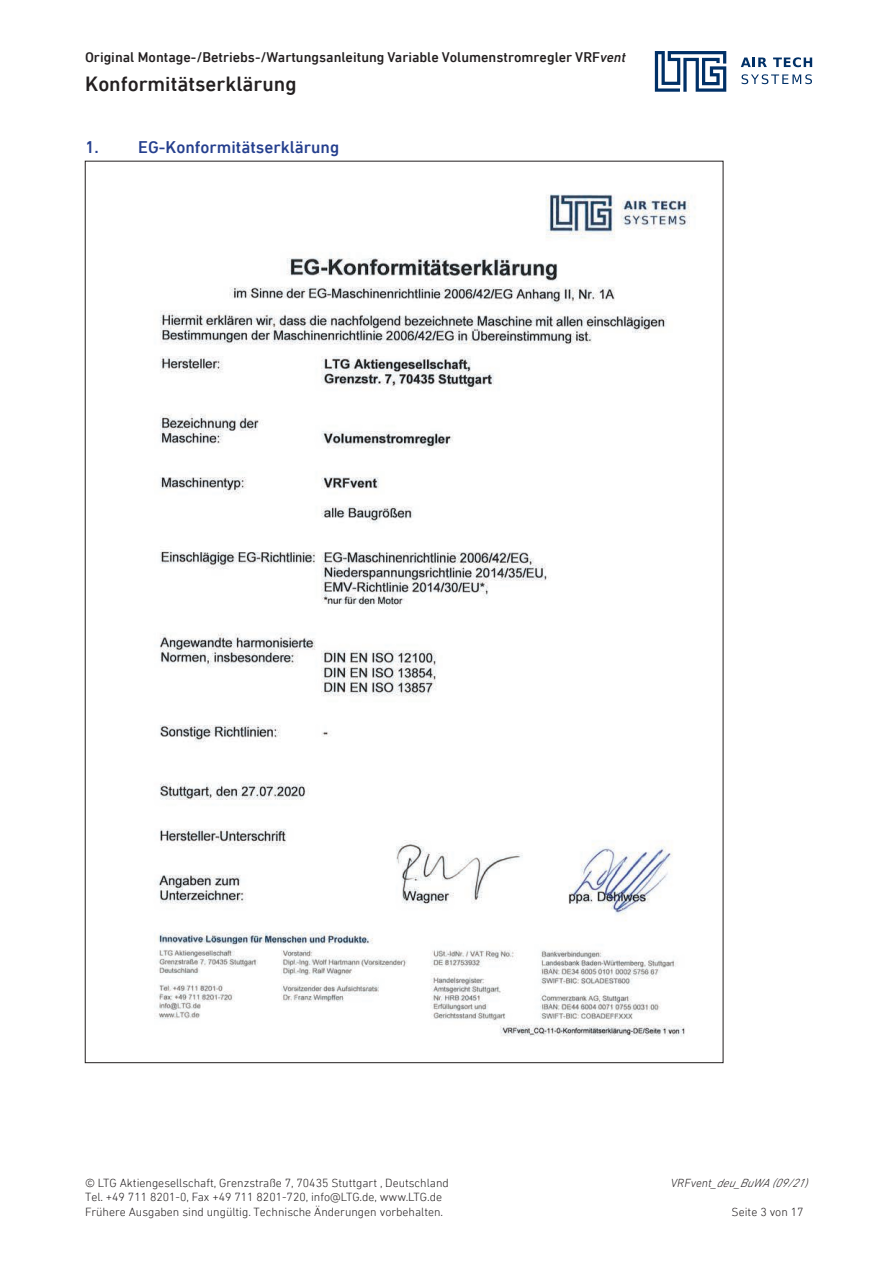
<style>
.page{position:relative;width:893px;height:1263px;background:#fff}
.page>*{position:absolute;margin:0;border:0;box-sizing:border-box;transform-origin:0 0}
.t1{font:500 21px "DIN Next LT Pro";color:#231f20}
.t2{font:500 17.25px "DIN Next LT Pro";color:#253f8e}
.t3{font:500 14.25px "DIN Next LT Pro";color:#231f20}
.t4{font:300 12px/14.4px "DIN Next LT Pro";color:#231f20}
.t5{font:italic 300 12px "DIN Next LT Pro";color:#231f20}
.s1{font-style:italic}
.s2{font-style:inherit}
</style>
<div class="page">
<svg style="left:741px;top:58px;width:26px;height:9px"></svg>
<svg style="left:773px;top:57px;width:39px;height:10px"></svg>
<svg style="left:742px;top:74px;width:70px;height:10px"></svg>
<svg style="left:655px;top:51px;width:71px;height:41px"></svg>
<img style="left:156px;top:194px;width:539px;height:843px">
<p class="t3" style="left:85px;top:49px;width:542px">Original Montage-/Betriebs-/Wartungsanleitung Variable Volumenstromregler VRF<span class="s1">vent</span></p>
<h1 class="t1" style="left:85px;top:72px;width:213px">Konformitätserklärung</h1>
<h2 class="t2" style="left:85px;top:137px;width:256px">1. EG-Konformitätserklärung</h2>
<p class="t4" style="left:85px;top:1175px;width:365px">© LTG Aktiengesellschaft, Grenzstraße 7, 70435 Stuttgart , Deutschland</p>
<p class="t5" style="left:671px;top:1176px;width:142px">VR F v e n t_ deu_ BuWA (09/21<span class="s2">)</span></p>
<p class="t4" style="left:85px;top:1190px;width:360px">Tel. +49 711 8201-0, Fax +49 711 8201-720, info@LTG.de, www.LTG.de<br>Frühere Ausgaben sind ungültig. Technische Änderungen vorbehalten.</p>
<p class="t4" style="left:732px;top:1204px;width:74px">Seite 3 von 17</p>
</div>
